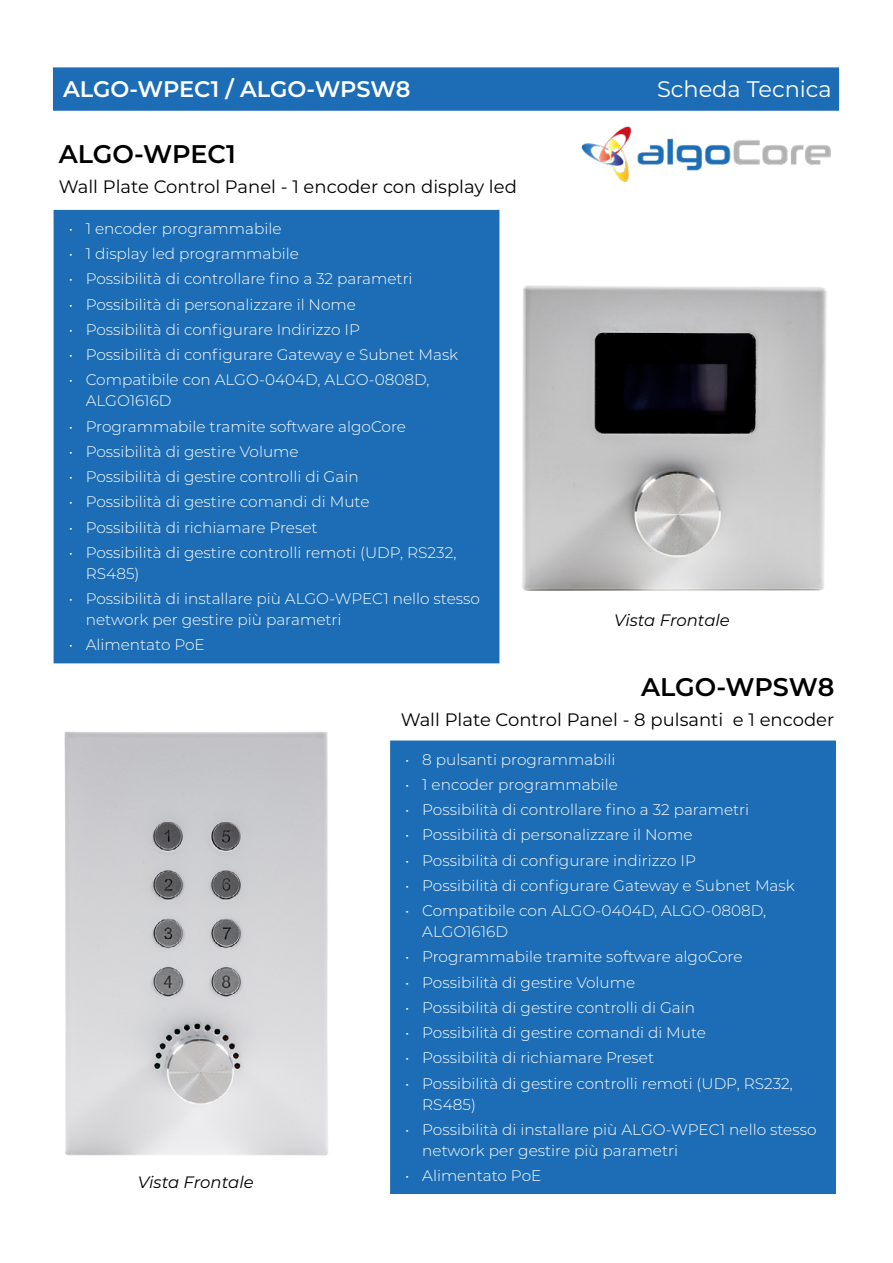
<style>
.page{position:relative;width:893px;height:1263px;background:#fff}
.page>*{position:absolute;margin:0;border:0;box-sizing:border-box;transform-origin:0 0}
.t1{font:600 25.5px "Montserrat";color:#000}
.t2{font:600 22.5px "Montserrat";color:#fff}
.t3{font:22.5px "Montserrat";color:#fff}
.t4{font:18px "Montserrat";color:#000}
.t5{font:italic 16.5px "Montserrat";color:#000}
.t6{font:300 15.3px/21px "Montserrat";color:#fff}
</style>
<div class="page">
<div style="left:54px;top:210px;width:445px;height:453px;background:#1c6db5"></div>
<img style="left:522px;top:285px;width:305px;height:306px">
<div style="left:390px;top:740px;width:446px;height:454px;background:#1c6db5;border:2px solid #1c6db5"></div>
<img style="left:64px;top:731px;width:264px;height:425px">
<div style="left:53px;top:67px;width:786px;height:44px;background:#1c6db5;border:2px solid #1c6db5"></div>
<img style="left:581px;top:126px;width:250px;height:56px">
<h2 class="t2" style="left:63px;top:74px;width:349px">ALGO-WPEC1 / ALGO-WPSW8</h2>
<h2 class="t3" style="left:657px;top:74px;width:176px">Scheda Tecnica</h2>
<h1 class="t1" style="left:59px;top:137px;width:179px">ALGO-WPEC1</h1>
<p class="t4" style="left:59px;top:174px;width:460px">Wall Plate Control Panel - 1 encoder con display led</p>
<p class="t6" style="left:69px;top:217px;width:214px">• 1 encoder programmabile</p>
<p class="t6" style="left:69px;top:243px;width:232px">• 1 display led programmabile</p>
<p class="t6" style="left:69px;top:268px;width:345px">• Possibilità di controllare fino a 32 parametri</p>
<p class="t6" style="left:69px;top:293px;width:289px">• Possibilità di personalizzare il Nome</p>
<p class="t6" style="left:69px;top:318px;width:293px">• Possibilità di configurare Indirizzo IP</p>
<p class="t6" style="left:69px;top:344px;width:391px">• Possibilità di configurare Gateway e Subnet Mask</p>
<p class="t6" style="left:86px;top:369px;width:345px;text-indent:-17px">• Compatibile con ALGO-0404D, ALGO-0808D,<br>ALGO1616D</p>
<p class="t6" style="left:69px;top:415px;width:339px">• Programmabile tramite software algoCore</p>
<p class="t6" style="left:69px;top:440px;width:232px">• Possibilità di gestire Volume</p>
<p class="t6" style="left:69px;top:466px;width:291px">• Possibilità di gestire controlli di Gain</p>
<p class="t6" style="left:69px;top:491px;width:302px">• Possibilità di gestire comandi di Mute</p>
<p class="t6" style="left:69px;top:516px;width:250px">• Possibilità di richiamare Preset</p>
<p class="t6" style="left:86px;top:541px;width:372px;text-indent:-17px">• Possibilità di gestire controlli remoti (UDP, RS232,<br>RS485)</p>
<p class="t6" style="left:86px;top:588px;width:396px;text-indent:-17px">• Possibilità di installare più ALGO-WPEC1 nello stesso network per gestire più parametri</p>
<p class="t6" style="left:69px;top:634px;width:138px">• Alimentato PoE</p>
<p class="t5" style="left:614px;top:609px;width:117px">Vista Frontale</p>
<p class="t5" style="left:138px;top:1171px;width:117px">Vista Frontale</p>
<h1 class="t1" style="left:641px;top:669px;width:195px">ALGO-WPSW8</h1>
<p class="t4" style="left:401px;top:707px;width:435px">Wall Plate Control Panel - 8 pulsanti e 1 encoder</p>
<p class="t6" style="left:405px;top:748px;width:212px">• 8 pulsanti programmabili</p>
<p class="t6" style="left:405px;top:773px;width:214px">• 1 encoder programmabile</p>
<p class="t6" style="left:405px;top:798px;width:345px">• Possibilità di controllare fino a 32 parametri</p>
<p class="t6" style="left:405px;top:824px;width:289px">• Possibilità di personalizzare il Nome</p>
<p class="t6" style="left:405px;top:849px;width:292px">• Possibilità di configurare indirizzo IP</p>
<p class="t6" style="left:405px;top:874px;width:391px">• Possibilità di configurare Gateway e Subnet Mask</p>
<p class="t6" style="left:422px;top:899px;width:345px;text-indent:-17px">• Compatibile con ALGO-0404D, ALGO-0808D,<br>ALGO1616D</p>
<p class="t6" style="left:405px;top:946px;width:339px">• Programmabile tramite software algoCore</p>
<p class="t6" style="left:405px;top:971px;width:232px">• Possibilità di gestire Volume</p>
<p class="t6" style="left:405px;top:996px;width:291px">• Possibilità di gestire controlli di Gain</p>
<p class="t6" style="left:405px;top:1021px;width:302px">• Possibilità di gestire comandi di Mute</p>
<p class="t6" style="left:405px;top:1047px;width:250px">• Possibilità di richiamare Preset</p>
<p class="t6" style="left:422px;top:1072px;width:372px;text-indent:-17px">• Possibilità di gestire controlli remoti (UDP, RS232,<br>RS485)</p>
<p class="t6" style="left:422px;top:1118px;width:396px;text-indent:-17px">• Possibilità di installare più ALGO-WPEC1 nello stesso network per gestire più parametri</p>
<p class="t6" style="left:405px;top:1164px;width:138px">• Alimentato PoE</p>
</div>
